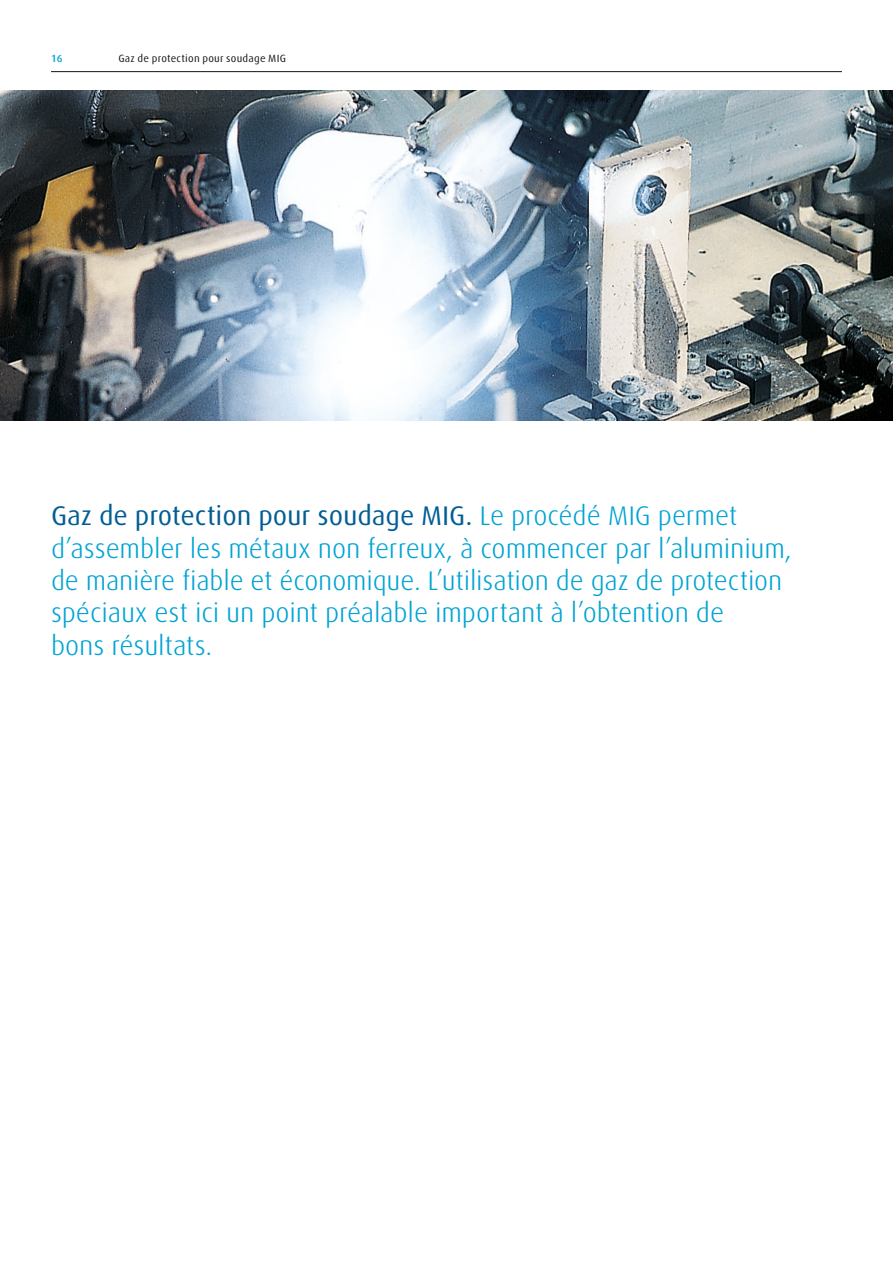
<style>
.page{position:relative;width:893px;height:1263px;background:#fff}
.page>*{position:absolute;margin:0;border:0;box-sizing:border-box;transform-origin:0 0}
.t1{font:300 27px/32.4px "Linde Dax Global";letter-spacing:-.01em;color:#00a3d3}
.t2{font:10.5px "Linde Dax Global";letter-spacing:.02em;color:#131413}
.t3{font:500 10.5px "Linde Dax Global";color:#00a3d3}
.s1{font-weight:400;color:#005e95}
</style>
<div class="page">
<img style="left:0;top:90px;width:893px;height:331px">
<hr style="left:51px;top:71px;width:791px;height:1px;background:#131413">
<p class="t3" style="left:51px;top:52px;width:13px">16</p>
<p class="t2" style="left:118px;top:52px;width:169px">Gaz de protection pour soudage MIG</p>
<p class="t1" style="left:51px;top:500px;width:742px"><span class="s1">Gaz de protection pour soudage MIG.</span> Le procédé MIG permet d’assembler les métaux non ferreux, à commencer par l’aluminium, de manière fiable et économique. L’utilisation de gaz de protection spéciaux est ici un point préalable important à l’obtention de<br>bons résultats.</p>
</div>
